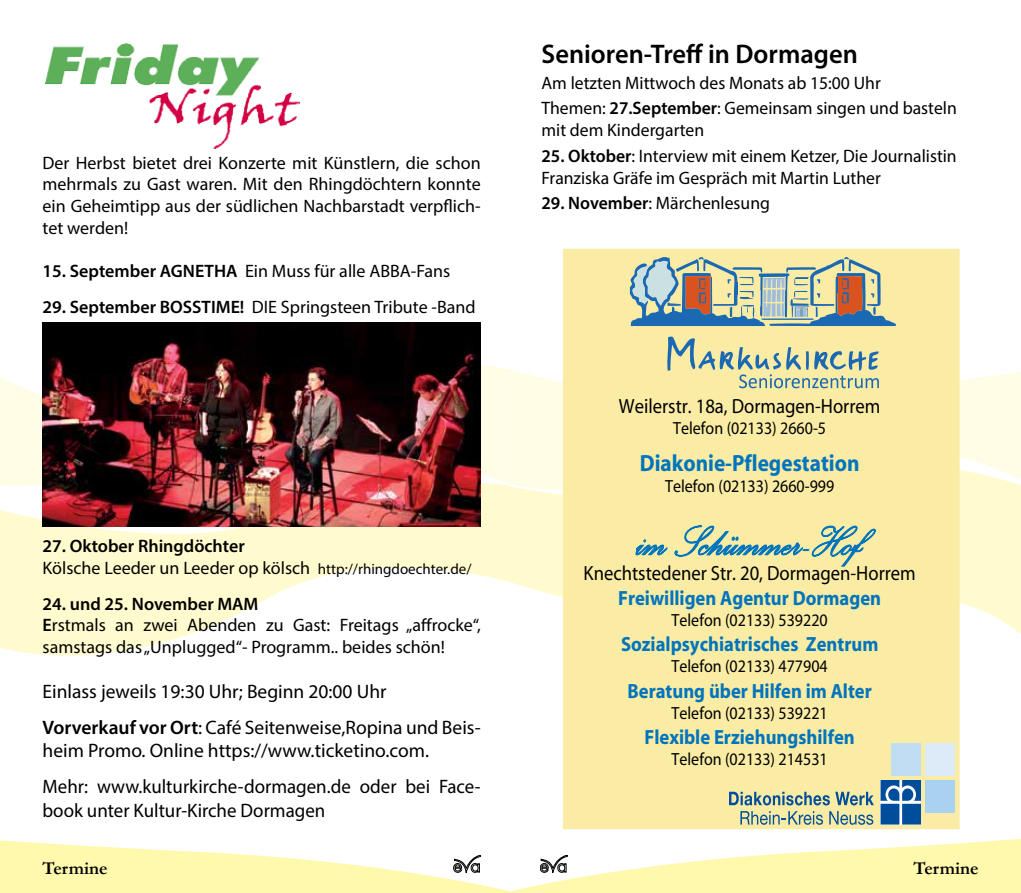
<style>
.page{position:relative;width:1021px;height:893px;background:#fff}
.page>*{position:absolute;margin:0;border:0;box-sizing:border-box;transform-origin:0 0}
.t1{font:52.8px "Palace Script";color:#0074bc;scale:.91 1}
.t2{font:600 27px "Myriad Pro";color:#000}
.t3{font:700 23.55px "Myriad";color:#0074bc;scale:.91 1}
.t4{font:700 20.55px "Myriad";color:#0074bc;scale:.91 1}
.t5{font:20.55px "Myriad";color:#000;scale:.91 1}
.t6{font:19.5px/36.2px "Myriad Pro";color:#000}
.t7{font:18px/21.6px "Myriad Pro";color:#000}
.t8{font:700 18px "Garamond";color:#000}
.t9{font:17.55px "Myriad";color:#000;scale:.91 1}
.s1{font-weight:600}
.s2{font-size:15px}
</style>
<div class="page">
<svg style="left:0;top:332px;width:510px;height:132px;fill:#fffde5"></svg>
<svg style="left:510px;top:370px;width:510px;height:65px;background:#fefde7"></svg>
<svg style="left:510px;top:435px;width:510px;height:213px;fill:#fffbce"></svg>
<svg style="left:0;top:464px;width:510px;height:192px;fill:#fffbce"></svg>
<svg style="left:0;top:839px;width:1020px;height:54px"></svg>
<img style="left:45px;top:44px;width:254px;height:104px">
<img style="left:43px;top:322px;width:437px;height:204px">
<div style="left:563px;top:249px;width:396px;height:580px;background:#faeca4"></div>
<svg style="left:740px;top:811px;width:83px;height:14px"></svg>
<svg style="left:829px;top:811px;width:44px;height:14px"></svg>
<svg style="left:729px;top:792px;width:100px;height:13px"></svg>
<svg style="left:835px;top:792px;width:38px;height:13px"></svg>
<svg style="left:880px;top:780px;width:41px;height:44px;background:#3875b1"></svg>
<div style="left:924px;top:780px;width:30px;height:32px;background:#a9d1f0"></div>
<div style="left:924px;top:743px;width:30px;height:32px;background:#ddebf8"></div>
<div style="left:891px;top:743px;width:30px;height:32px;background:#c0ddf4"></div>
<svg style="left:635px;top:525px;width:241px;height:42px"></svg>
<svg style="left:629px;top:257px;width:266px;height:69px"></svg>
<svg style="left:667px;top:336px;width:212px;height:52px"></svg>
<p class="t7" style="left:43px;top:152px;width:439px;text-align:justify">Der Herbst bietet drei Konzerte mit Künstlern, die schon mehrmals zu Gast waren. Mit den Rhingdöchtern konnte ein Geheimtipp aus der südlichen Nachbarstadt verpflich&shy;tet werden!</p>
<p class="t7" style="left:43px;top:260px;width:409px"><span class="s1">15. September AGNETHA</span> Ein Muss für alle ABBA-Fans</p>
<p class="t7" style="left:43px;top:296px;width:434px"><span class="s1">29. September BOSSTIME!</span> DIE Springsteen Tribute -Band</p>
<p class="t7" style="left:43px;top:535px;width:430px"><span class="s1">27. Oktober Rhingdöchter<br></span>Kölsche Leeder un Leeder op kölsch <span class="s2">http://rhingdoechter.de/</span></p>
<p class="t7" style="left:43px;top:593px;width:439px"><span class="s1">24. und 25. November MAM<br>E</span>rstmals an zwei Abenden zu Gast: Freitags „affrocke“, samstags das „Unplugged“- Programm.. beides schön!</p>
<p class="t6" style="left:43px;top:673px;width:439px">Einlass jeweils 19:30 Uhr; Beginn 20:00 Uhr<br><span class="s1">Vorverkauf vor Ort</span>: Café Seitenweise,Ropina und Beis-</p>
<p class="t6" style="left:43px;top:732px;width:439px">heim Promo. Online https://www.ticketino.com.<br>Mehr: www.kulturkirche-dormagen.de oder bei Face-</p>
<p class="t6" style="left:43px;top:792px;width:284px">book unter Kultur-Kirche Dormagen</p>
<h2 class="t2" style="left:541px;top:37px;width:318px">Senioren-Treff in Dormagen</h2>
<p class="t7" style="left:541px;top:69px;width:417px;line-height:25.8px">Am letzten Mittwoch des Monats ab 15:00 Uhr<br>Themen: <span class="s1">27.September</span>: Gemeinsam singen und basteln</p>
<p class="t7" style="left:541px;top:119px;width:164px">mit dem Kindergarten</p>
<p class="t7" style="left:541px;top:145px;width:417px"><span class="s1">25. Oktober</span>: Interview mit einem Ketzer, Die Journalistin<br>Franziska Gräfe im Gespräch mit Martin Luther</p>
<p class="t7" style="left:541px;top:192px;width:230px"><span class="s1">29. November</span>: Märchenlesung</p>
<p class="t5" style="left:619px;top:396px;width:289px">Weilerstr. 18a, Dormagen-Horrem</p>
<p class="t9" style="left:673px;top:419px;width:169px">Telefon (02133) 2660-5</p>
<h3 class="t3" style="left:640px;top:451px;width:243px">Diakonie-Pflegestation</h3>
<p class="t9" style="left:665px;top:477px;width:187px">Telefon (02133) 2660-999</p>
<h1 class="t1" style="left:637px;top:507px;width:249px">im Schümmer-Hof</h1>
<p class="t5" style="left:583px;top:563px;width:366px">Knechtstedener Str. 20, Dormagen-Horrem</p>
<p class="t4" style="left:618px;top:587px;width:290px">Freiwilligen Agentur Dormagen</p>
<p class="t9" style="left:671px;top:611px;width:173px">Telefon (02133) 539220</p>
<p class="t4" style="left:621px;top:633px;width:284px">Sozialpsychiatrisches Zentrum</p>
<p class="t9" style="left:671px;top:657px;width:173px">Telefon (02133) 477904</p>
<p class="t4" style="left:627px;top:681px;width:270px">Beratung über Hilfen im Alter</p>
<p class="t9" style="left:671px;top:705px;width:173px">Telefon (02133) 539221</p>
<p class="t4" style="left:644px;top:727px;width:233px">Flexible Erziehungshilfen</p>
<p class="t9" style="left:671px;top:751px;width:173px">Telefon (02133) 214531</p>
<p class="t8" style="left:43px;top:856px;width:66px">Termine</p>
<p class="t8" style="left:913px;top:856px;width:66px">Termine</p>
</div>
